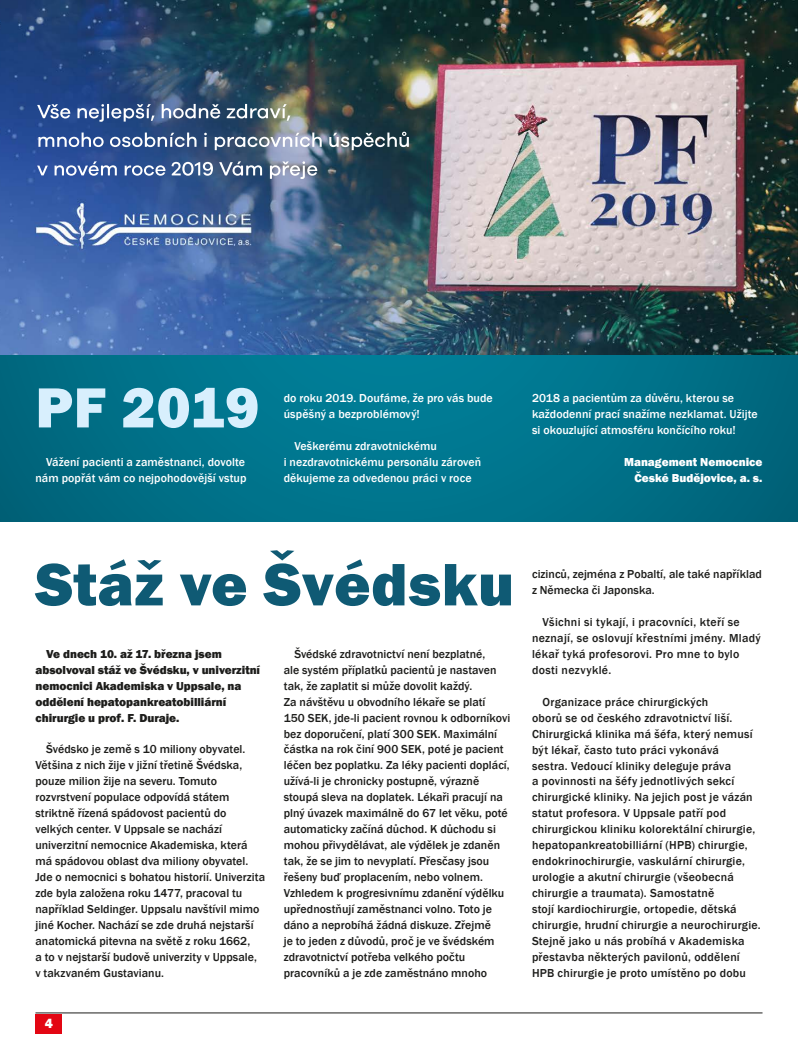
<style>
.page{position:relative;width:798px;height:1053px;background:#fff}
.page>*{position:absolute;margin:0;border:0;box-sizing:border-box;transform-origin:0 0}
.t1{font:800 62px "Franklin Gothic";letter-spacing:.01em;color:#0f5a74}
.t2{font:800 58.5px "Franklin Gothic";letter-spacing:.01em;color:#d8effd}
.t3{font:800 13.75px "Franklin Gothic";color:#fff}
.t4{font:500 11.88px/16px "Franklin Gothic";letter-spacing:.005em;color:#1d1d1b}
.t5{font:500 11.88px/16px "Franklin Gothic";letter-spacing:.005em;color:#fff}
.t6{font:800 11.88px/16px "Franklin Gothic";letter-spacing:-.005em;color:#1d1d1b}
.t7{font:500 11.88px/16px "Franklin Gothic";letter-spacing:.025em;color:#1d1d1b}
.t8{font:800 11.88px/16px "Franklin Gothic";color:#fff;text-align:right}
</style>
<div class="page">
<div style="left:35px;top:1013px;width:27px;height:20px;background:#e30613"></div>
<hr style="left:35px;top:1012px;width:727px;height:1px;background:#1d1d1b">
<svg style="left:0;top:354px;width:797px;height:167px;background:#007189"></svg>
<img style="left:0;top:0;width:797px;height:354px">
<img style="left:37px;top:104px;width:249px;height:14px">
<h2 class="t2" style="left:35px;top:370px;width:225px">PF 2019</h2>
<p class="t5" style="left:35px;top:454px;width:212px;text-align:right">Vážení pacienti a zaměstnanci, dovolte nám popřát vám co nejpohodovější vstup</p>
<p class="t5" style="left:283px;top:390px;width:210px">do roku 2019. Doufáme, že pro vás bude úspěšný a bezproblémový!</p>
<p class="t5" style="left:283px;top:438px;width:199px;text-indent:11px">Veškerému zdravotnickému<br>i nezdravotnickému personálu zároveň děkujeme za odvedenou práci v roce</p>
<p class="t5" style="left:532px;top:390px;width:227px">2018 a pacientům za důvěru, kterou se každodenní prací snažíme nezklamat. Užijte si okouzlující atmosféru končícího roku!</p>
<p class="t8" style="left:623px;top:454px;width:140px">Management Nemocnice<br>České Budějovice, a. s.</p>
<h1 class="t1" style="left:35px;top:544px;width:480px">Stáž ve Švédsku</h1>
<p class="t6" style="left:35px;top:645px;width:226px;text-indent:11px">Ve dnech 10. až 17. března jsem absolvoval stáž ve Švédsku, v univerzitní nemocnici Akademiska v Uppsale, na oddělení hepatopankreatobilliární chirurgie u prof. F. Duraje.</p>
<p class="t4" style="left:35px;top:741px;width:231px;text-indent:11px">Švédsko je země s 10 miliony obyvatel.<br>Většina z nich žije v jižní třetině Švédska, pouze milion žije na severu. Tomuto rozvrstvení populace odpovídá státem striktně řízená spádovost pacientů do velkých center. V Uppsale se nachází univerzitní nemocnice Akademiska, která má spádovou oblast dva miliony obyvatel.<br>Jde o nemocnici s bohatou historií. Univerzita zde byla založena roku 1477, pracoval tu například Seldinger. Uppsalu navštívil mimo jiné Kocher. Nachází se zde druhá nejstarší anatomická pitevna na světě z roku 1662,<br>a to v nejstarší budově univerzity v Uppsale,<br>v takzvaném Gustavianu.</p>
<p class="t3" style="left:45px;top:1014px;width:10px">4</p>
<p class="t4" style="left:283px;top:646px;width:228px;text-indent:11px">Švédské zdravotnictví není bezplatné,<br>ale systém příplatků pacientů je nastaven tak, že zaplatit si může dovolit každý.<br>Za návštěvu u obvodního lékaře se platí<br>150 SEK, jde-li pacient rovnou k odborníkovi bez doporučení, platí 300 SEK. Maximální částka na rok činí 900 SEK, poté je pacient léčen bez poplatku. Za léky pacienti doplácí, užívá-li je chronicky postupně, výrazně stoupá sleva na doplatek. Lékaři pracují na plný úvazek maximálně do 67 let věku, poté automaticky začíná důchod. K důchodu si mohou přivydělávat, ale výdělek je zdaněn tak, že se jim to nevyplatí. Přesčasy jsou řešeny buď proplacením, nebo volnem.<br>Vzhledem k progresivnímu zdanění výdělku upřednostňují zaměstnanci volno. Toto je dáno a neprobíhá žádná diskuze. Zřejmě<br>je to jeden z důvodů, proč je ve švédském zdravotnictví potřeba velkého počtu pracovníků a je zde zaměstnáno mnoho</p>
<p class="t4" style="left:532px;top:566px;width:231px">cizinců, zejména z Pobaltí, ale také například z Německa či Japonska.</p>
<p class="t7" style="left:532px;top:614px;width:230px;text-indent:11px">Všichni si tykají, i pracovníci, kteří se neznají, se oslovují křestními jmény. Mladý lékař tyká profesorovi. Pro mne to bylo dosti nezvyklé.</p>
<p class="t4" style="left:532px;top:693px;width:230px;text-indent:11px">Organizace práce chirurgických<br>oborů se od českého zdravotnictví liší.<br>Chirurgická klinika má šéfa, který nemusí být lékař, často tuto práci vykonává<br>sestra. Vedoucí kliniky deleguje práva<br>a povinnosti na šéfy jednotlivých sekcí chirurgické kliniky. Na jejich post je vázán statut profesora. V Uppsale patří pod chirurgickou kliniku kolorektální chirurgie, hepatopankreatobilliární (HPB) chirurgie, endokrinochirurgie, vaskulární chirurgie, urologie a akutní chirurgie (všeobecná chirurgie a traumata). Samostatně<br>stojí kardiochirurgie, ortopedie, dětská chirurgie, hrudní chirurgie a neurochirurgie.<br>Stejně jako u nás probíhá v Akademiska přestavba některých pavilonů, oddělení HPB chirurgie je proto umístěno po dobu</p>
</div>
